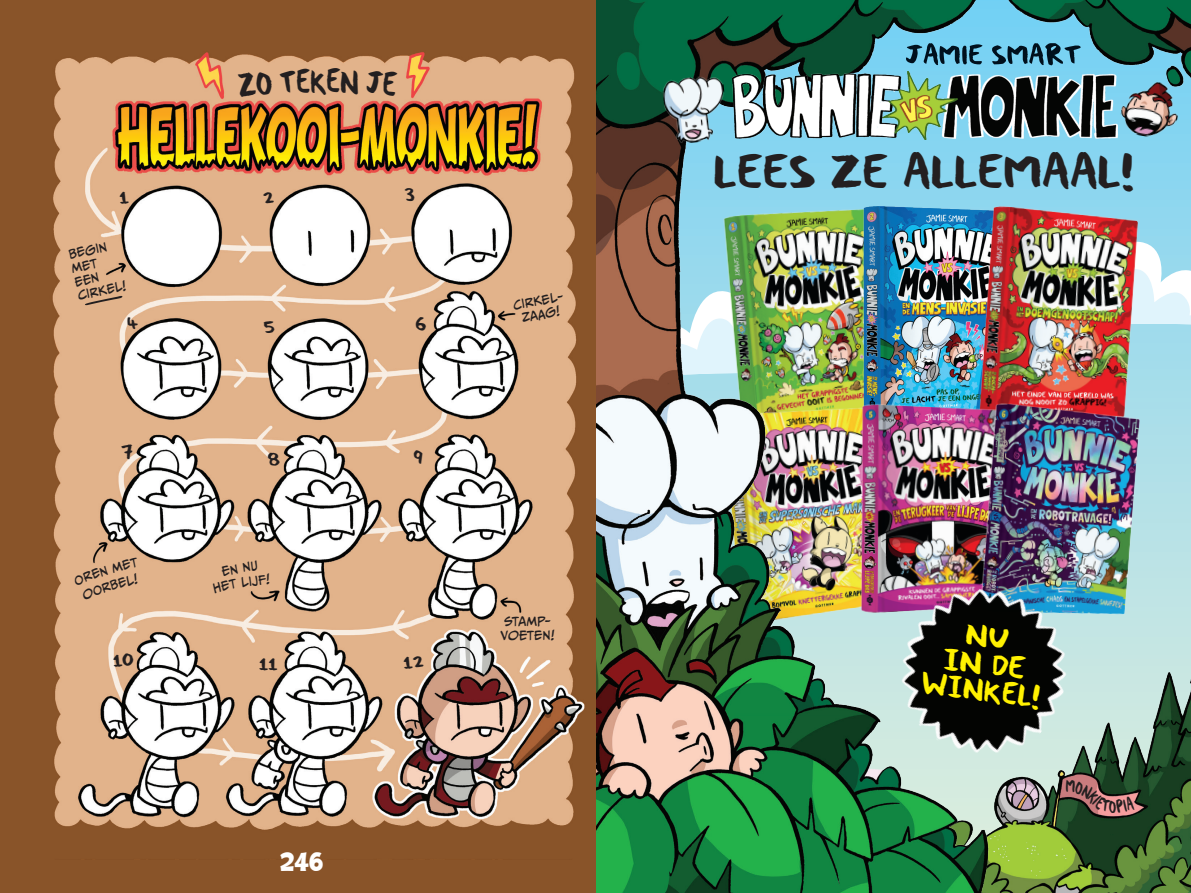
<style>
.page{position:relative;width:1191px;height:893px;background:#fff}
.page>*{position:absolute;margin:0;border:0;box-sizing:border-box;transform-origin:0 0}
.t1{font:38.7px "Jamie Smart";color:#231f20}
.t2{font:27.3px "Jamie Smart";color:#231f20;scale:.77 1}
.t3{font:25.35px/27.2px "Jamie Smart";color:#fff101;text-align:center}
.t4{font:22.5px "BD Cartoon Shout";color:#fff}
.t5{font:11.7px/14.1px "CC Meanwhile";letter-spacing:.03em;color:#231f20}
</style>
<div class="page">
<img style="left:595px;top:0;width:595px;height:893px">
<img style="left:993px;top:0;width:198px;height:174px">
<svg style="left:906px;top:43px;width:174px;height:22px"></svg>
<img style="left:1117px;top:77px;width:66px;height:64px">
<img style="left:661px;top:74px;width:68px;height:71px">
<img style="left:732px;top:72px;width:396px;height:68px">
<img style="left:638px;top:335px;width:211px;height:380px">
<img style="left:868px;top:557px;width:231px;height:231px">
<div style="left:0;top:0;width:595px;height:893px;background:#895429"></div>
<img style="left:52px;top:52px;width:533px;height:778px">
<svg style="left:85px;top:295px;width:38px;height:11px"></svg>
<svg style="left:1065px;top:780px;width:69px;height:33px"></svg>
<svg style="left:119px;top:192px;width:10px;height:13px"></svg>
<svg style="left:263px;top:191px;width:11px;height:12px"></svg>
<svg style="left:405px;top:188px;width:10px;height:14px"></svg>
<svg style="left:127px;top:317px;width:11px;height:13px"></svg>
<svg style="left:121px;top:444px;width:12px;height:16px"></svg>
<svg style="left:113px;top:653px;width:21px;height:14px"></svg>
<svg style="left:260px;top:658px;width:17px;height:13px"></svg>
<svg style="left:403px;top:656px;width:20px;height:13px"></svg>
<svg style="left:268px;top:452px;width:12px;height:14px"></svg>
<svg style="left:414px;top:450px;width:9px;height:14px"></svg>
<svg style="left:264px;top:321px;width:11px;height:13px"></svg>
<svg style="left:415px;top:316px;width:11px;height:15px"></svg>
<div style="left:73px;top:558px;width:66px;height:42px;background:#e2b38b"></div>
<div style="left:213px;top:561px;width:57px;height:32px;background:#e2b38b"></div>
<svg style="left:238px;top:72px;width:34px;height:25px"></svg>
<svg style="left:280px;top:68px;width:30px;height:25px"></svg>
<svg style="left:327px;top:68px;width:32px;height:26px"></svg>
<svg style="left:366px;top:70px;width:31px;height:26px"></svg>
<p class="t5" style="left:68px;top:248px;width:50px;rotate:-12deg">BEGIN<br>MET<br>EEN<br>CIRKEL!</p>
<h2 class="t2" style="left:310px;top:64px;width:23px">K</h2>
<h3 class="t4" style="left:280px;top:850px;width:45px">246</h3>
<p class="t5" style="left:512px;top:298px;width:52px;text-align:center;rotate:-10deg">CIRKEL-<br>ZAAG!</p>
<p class="t5" style="left:500px;top:614px;width:55px">STAMP-<br>VOETEN!</p>
<h1 class="t1" style="left:714px;top:149px;width:422px">LEES ZE ALLEMAAL!</h1>
<h3 class="t3" style="left:929px;top:617px;width:121px;rotate:7deg">NU<br>IN DE<br>WINKEL!</h3>
</div>
